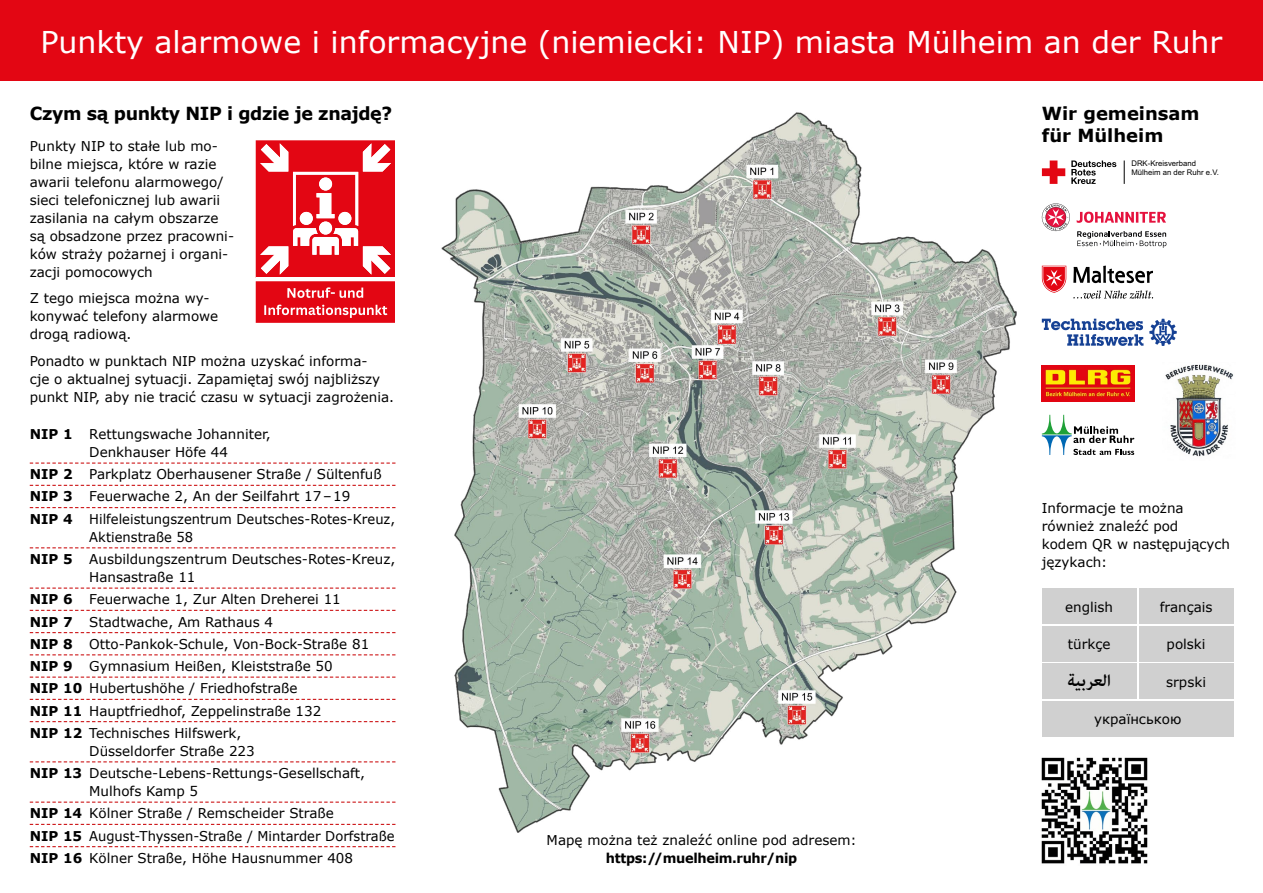
<style>
.page{position:relative;width:1263px;height:893px;background:#fff}
.page>*{position:absolute;margin:0;border:0;box-sizing:border-box;transform-origin:0 0}
.t1{font:30px "Verdana";color:#fff}
.t2{font:700 24px "Adobe Arabic";color:#000}
.t3{font:700 18px "Verdana";letter-spacing:-.02em;color:#000}
.t4{font:700 18px/21.6px "Verdana";color:#000}
.t5{font:13.5px/18px "Verdana";color:#000}
.t6{font:700 13.5px "Verdana";letter-spacing:-.025em;color:#000;scale:.96 1}
.t7{font:7.8px/8.9px "Arial";color:#000}
.s1{font-weight:700}
</style>
<div class="page">
<svg style="left:256px;top:140px;width:139px;height:183px"></svg>
<svg style="left:30px;top:462px;width:365px;height:2px"></svg>
<svg style="left:30px;top:485px;width:365px;height:1px"></svg>
<svg style="left:30px;top:507px;width:365px;height:1px"></svg>
<svg style="left:30px;top:547px;width:365px;height:1px"></svg>
<svg style="left:30px;top:587px;width:365px;height:2px"></svg>
<svg style="left:30px;top:610px;width:365px;height:1px"></svg>
<svg style="left:30px;top:632px;width:365px;height:1px"></svg>
<svg style="left:30px;top:654px;width:365px;height:1px"></svg>
<svg style="left:30px;top:677px;width:365px;height:1px"></svg>
<svg style="left:30px;top:699px;width:365px;height:1px"></svg>
<svg style="left:30px;top:721px;width:365px;height:1px"></svg>
<svg style="left:30px;top:761px;width:365px;height:1px"></svg>
<svg style="left:30px;top:802px;width:365px;height:1px"></svg>
<svg style="left:30px;top:824px;width:365px;height:1px"></svg>
<svg style="left:30px;top:846px;width:365px;height:1px"></svg>
<div style="left:0;top:0;width:1263px;height:81px;background:#e30613"></div>
<img style="left:1041px;top:757px;width:107px;height:107px">
<div style="left:1042px;top:589px;width:94px;height:35px;background:#d0d0d0"></div>
<div style="left:1139px;top:589px;width:94px;height:35px;background:#d0d0d0"></div>
<div style="left:1139px;top:626px;width:94px;height:35px;background:#d0d0d0"></div>
<div style="left:1139px;top:664px;width:94px;height:35px;background:#d0d0d0"></div>
<div style="left:1042px;top:664px;width:94px;height:35px;background:#d0d0d0"></div>
<div style="left:1042px;top:701px;width:191px;height:35px;background:#d0d0d0"></div>
<div style="left:1042px;top:626px;width:94px;height:35px;background:#d0d0d0"></div>
<img style="left:441px;top:112px;width:576px;height:721px">
<svg style="left:1042px;top:415px;width:92px;height:40px"></svg>
<svg style="left:1042px;top:319px;width:101px;height:27px"></svg>
<svg style="left:1149px;top:319px;width:28px;height:27px"></svg>
<svg style="left:1042px;top:203px;width:124px;height:45px"></svg>
<img style="left:1165px;top:364px;width:69px;height:93px">
<svg style="left:1042px;top:266px;width:24px;height:27px"></svg>
<svg style="left:1073px;top:266px;width:80px;height:17px"></svg>
<svg style="left:1073px;top:290px;width:80px;height:9px"></svg>
<img style="left:1042px;top:366px;width:92px;height:35px">
<svg style="left:1071px;top:160px;width:45px;height:24px"></svg>
<svg style="left:1042px;top:160px;width:23px;height:24px"></svg>
<svg style="left:1124px;top:160px;width:1px;height:24px"></svg>
<h1 class="t1" style="left:41px;top:21px;width:1183px">Punkty alarmowe i informacyjne (niemiecki: NIP) miasta Mülheim an der Ruhr</h1>
<h3 class="t3" style="left:30px;top:101px;width:364px">Czym są punkty NIP i gdzie je znajdę?</h3>
<p class="t5" style="left:30px;top:137px;width:206px">Punkty NIP to stałe lub mo&shy;bilne miejsca, które w razie awarii telefonu alarmowego/ sieci telefonicznej lub awarii zasilania na całym obszarze są obsadzone przez pracowni&shy;ków straży pożarnej i organi&shy;zacji pomocowych</p>
<p class="t5" style="left:30px;top:289px;width:190px">Z tego miejsca można wy&shy;konywać telefony alarmowe drogą radiową.</p>
<p class="t5" style="left:30px;top:352px;width:366px">Ponadto w punktach NIP można uzyskać informa-<br>cje o aktualnej sytuacji. Zapamiętaj swój najbliższy punkt NIP, aby nie tracić czasu w sytuacji zagrożenia.</p>
<p class="t5" style="left:89px;top:425px;width:183px;text-indent:-60px"><span class="s1">NIP 1</span> Rettungswache Johanniter,<br>Denkhauser Höfe 44</p>
<p class="t5" style="left:30px;top:463px;width:367px;line-height:22.4px"><span class="s1">NIP 2</span> Parkplatz Oberhausener Straße / Sültenfuß<br><span class="s1">NIP 3</span> Feuerwache 2, An der Seilfahrt 17–19<br><span class="s1">NIP 4</span> Hilfeleistungszentrum Deutsches-Rotes-Kreuz,</p>
<p class="t5" style="left:30px;top:526px;width:367px;line-height:22.2px;text-indent:60px">Aktienstraße 58<br><span class="s1">NIP 5</span> Ausbildungszentrum Deutsches-Rotes-Kreuz,</p>
<p class="t5" style="left:30px;top:566px;width:341px;line-height:22.2px;text-indent:60px">Hansastraße 11<br><span class="s1">NIP 6</span> Feuerwache 1, Zur Alten Dreherei 11<br><span class="s1">NIP 7</span> Stadtwache, Am Rathaus 4<br><span class="s1">NIP 8</span> Otto-Pankok-Schule, Von-Bock-Straße 81<br><span class="s1">NIP 9</span> Gymnasium Heißen, Kleiststraße 50<br><span class="s1">NIP 10</span> Hubertushöhe / Friedhofstraße<br><span class="s1">NIP 11</span> Hauptfriedhof, Zeppelinstraße 132<br><span class="s1">NIP 12</span> Technisches Hilfswerk,</p>
<p class="t5" style="left:30px;top:740px;width:337px;line-height:22.2px;text-indent:60px">Düsseldorfer Straße 223<br><span class="s1">NIP 13</span> Deutsche-Lebens-Rettungs-Gesellschaft,</p>
<p class="t5" style="left:30px;top:780px;width:366px;line-height:22.2px;text-indent:60px">Mulhofs Kamp 5<br><span class="s1">NIP 14</span> Kölner Straße / Remscheider Straße<br><span class="s1">NIP 15</span> August-Thyssen-Straße / Mintarder Dorfstraße <span class="s1">NIP 16</span> Kölner Straße, Höhe Hausnummer 408</p>
<p class="t5" style="left:547px;top:831px;width:312px">Mapę można też znaleźć online pod adresem:</p>
<p class="t6" style="left:606px;top:849px;width:201px">https://muelheim.ruhr/nip</p>
<h3 class="t4" style="left:1042px;top:102px;width:159px">Wir gemeinsam für Mülheim</h3>
<p class="t7" style="left:1131px;top:159px;width:89px">DRK-Kreisverband<br>Mülheim an der Ruhr e.V.</p>
<p class="t5" style="left:1042px;top:499px;width:190px">Informacje te można również znaleźć pod<br>kodem QR w następujących językach:</p>
<p class="t5" style="left:1065px;top:597px;width:49px">english</p>
<p class="t5" style="left:1160px;top:597px;width:54px">français</p>
<p class="t5" style="left:1166px;top:635px;width:41px">polski</p>
<p class="t5" style="left:1166px;top:672px;width:41px">srpski</p>
<p class="t5" style="left:1068px;top:635px;width:44px">türkçe</p>
<h2 class="t2" style="left:1067px;top:664px;width:45px">ا لعربية</h2>
<p class="t5" style="left:1094px;top:710px;width:89px">українською</p>
</div>
